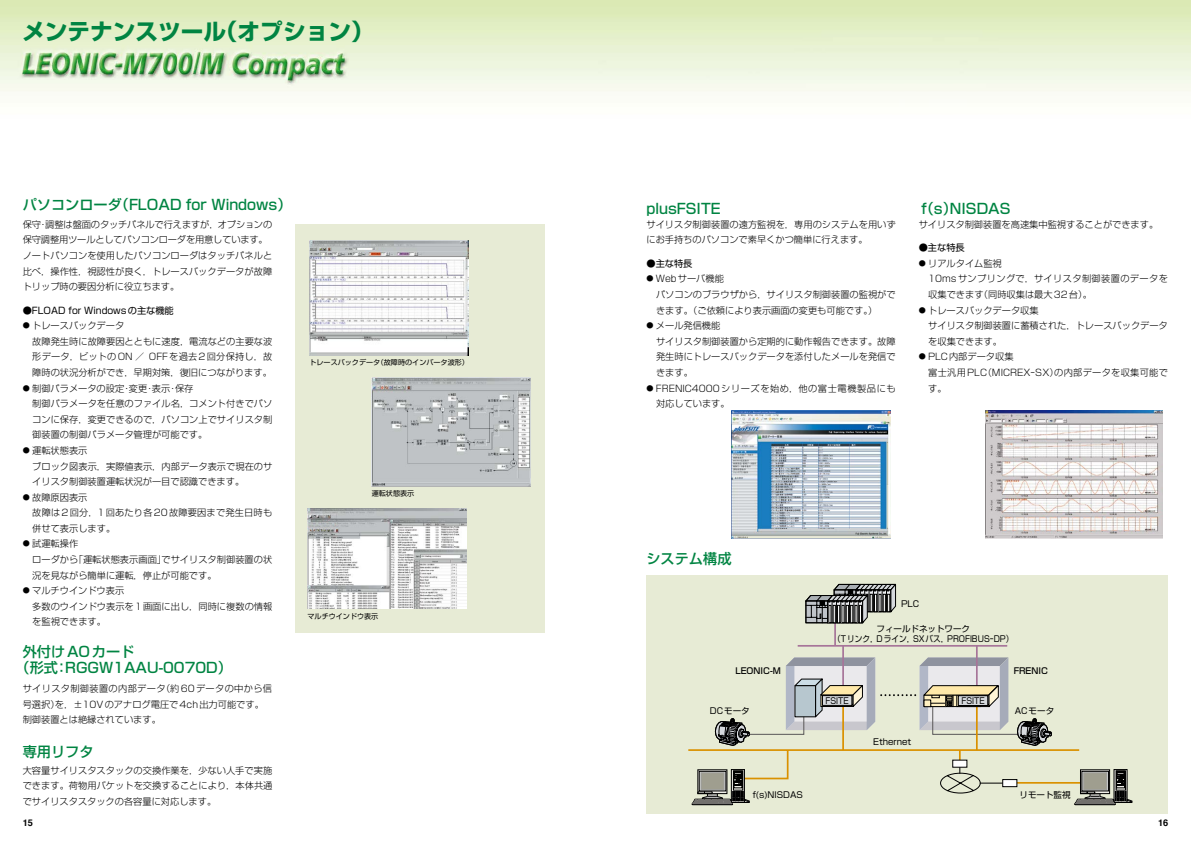
<style>
.page{position:relative;width:1191px;height:842px;background:#fff}
.page>*{position:absolute;margin:0;border:0;box-sizing:border-box;transform-origin:0 0}
.t1{font:22.7px "Shin Go Pro Bold 90 pv RKSJ H";color:#008442}
.t2{font:14.2px/15.6px "Shin Go Pro Medium 90 pv RKSJ H";color:#008442}
.t3{font:9.2px/15.6px "Shin Go Pro Light 90 pv RKSJ H";color:#000}
.t4{font:9.2px/15.6px "Shin Go Pro Light 90 pv RKSJ H";letter-spacing:.02em;color:#000}
.t5{font:9.2px/15.6px "Shin Go Pro Light 90 pv RKSJ H";letter-spacing:.06em;color:#000}
.t6{font:9.2px "Shin Go Pro Regular 90 pv RKSJ H";color:#000}
.t7{font:700 9.2px "Helvetica";color:#000}
.t8{font:8.5px/10.2px "Shin Go Pro Regular 90 pv RKSJ H";color:#000;text-align:center}
.t9{font:8.5px "Shin Go Pro Medium 90 pv RKSJ H";color:#000}
.t10{font:8.5px "Shin Go Pro Regular 90 pv RKSJ H";color:#000;scale:.9 1}
.t11{font:7.1px "Shin Go Pro Regular 90 pv RKSJ H";color:#000}
.s1{font-size:7.1px}
</style>
<div class="page">
<img style="left:731px;top:411px;width:159px;height:128px">
<img style="left:986px;top:411px;width:176px;height:128px">
<div style="left:646px;top:575px;width:522px;height:239px;background:#e7ebd5"></div>
<img style="left:0;top:0;width:1191px;height:92px">
<hr style="left:797px;top:645px;width:210px;height:2px;background:#a77599">
<hr style="left:834px;top:617px;width:2px;height:29px;background:#a77599">
<hr style="left:842px;top:646px;width:2px;height:43px;background:#a77599">
<hr style="left:976px;top:646px;width:1px;height:43px;background:#a77599">
<svg style="left:805px;top:583px;width:91px;height:41px"></svg>
<svg style="left:688px;top:657px;width:444px;height:148px"></svg>
<div style="left:295px;top:224px;width:249px;height:408px;background:#e7ebd5"></div>
<img style="left:309px;top:241px;width:159px;height:114px">
<img style="left:371px;top:378px;width:159px;height:108px">
<img style="left:307px;top:508px;width:159px;height:101px">
<h1 class="t1" style="left:22px;top:13px;width:353px">メンテナンスツール（オプション）</h1>
<h2 class="t2" style="left:23px;top:195px;width:270px">パソコンローダ（FLOAD for Windows）</h2>
<p class="t3" style="left:23px;top:215px;width:251px">保守・調整は盤面のタッチパネルで行えますが，オプションの保守調整用ツールとしてパソコンローダを用意しています。ノートパソコンを使用したパソコンローダはタッチパネルと比べ，操作性，視認性が良く，トレースバックデータが故障トリップ時の要因分析に役立ちます。</p>
<p class="t6" style="left:23px;top:302px;width:153px">●FLOAD for Windowsの主な機能</p>
<p class="t3" style="left:32px;top:317px;width:241px;text-indent:-10px"><span class="s1">●</span> トレースバックデータ<br>故障発生時に故障要因とともに速度，電流などの主要な波形データ，ビットのON ／ OFFを過去2回分保持し，故障時の状況分析ができ，早期対策，復旧につながります。</p>
<p class="t3" style="left:32px;top:379px;width:241px;text-indent:-10px"><span class="s1">●</span> 制御パラメータの設定・変更・表示・保存<br>制御パラメータを任意のファイル名，コメント付きでパソコンに保存，変更できるので，パソコン上でサイリスタ制御装置の制御パラメータ管理が可能です。</p>
<p class="t3" style="left:32px;top:441px;width:241px;text-indent:-10px"><span class="s1">●</span> 運転状態表示<br>ブロック図表示，実際値表示，内部データ表示で現在のサイリスタ制御装置運転状況が一目で認識できます。</p>
<p class="t4" style="left:32px;top:488px;width:241px;text-indent:-10px"><span class="s1">●</span> 故障原因表示<br>故障は2回分，1回あたり各20故障要因まで発生日時も併せて表示します。</p>
<p class="t3" style="left:32px;top:535px;width:241px;text-indent:-10px"><span class="s1">●</span> 試運転操作<br>ローダから「運転状態表示画面」でサイリスタ制御装置の状況を見ながら簡単に運転，停止が可能です。</p>
<p class="t3" style="left:32px;top:582px;width:241px;text-indent:-10px"><span class="s1">●</span> マルチウインドウ表示<br>多数のウインドウ表示を１画面に出し，同時に複数の情報を監視できます。</p>
<h2 class="t2" style="left:16px;top:642px;width:218px;text-indent:7px">外付けAOカード<br>（形式：RGGW1AAU-0070D）</h2>
<p class="t3" style="left:23px;top:680px;width:251px">サイリスタ制御装置の内部データ（約60データの中から信号選択）を，±10Vのアナログ電圧で4ch出力可能です。制御装置とは絶縁されています。</p>
<h2 class="t2" style="left:23px;top:742px;width:72px">専用リフタ</h2>
<p class="t3" style="left:23px;top:761px;width:251px;text-align:justify">大容量サイリスタスタックの交換作業を，少ない人手で実施できます。荷物用バケットを交換することにより，本体共通でサイリスタスタックの各容量に対応します。</p>
<p class="t11" style="left:309px;top:357px;width:161px">トレースバックデータ（故障時のインバータ波形）</p>
<p class="t11" style="left:372px;top:488px;width:44px">運転状態表示</p>
<p class="t11" style="left:307px;top:610px;width:72px">マルチウインドウ表示</p>
<h2 class="t2" style="left:646px;top:199px;width:76px">plusFSITE</h2>
<h2 class="t2" style="left:919px;top:199px;width:92px">f（s）NISDAS</h2>
<p class="t3" style="left:646px;top:215px;width:251px">サイリスタ制御装置の遠方監視を，専用のシステムを用いずにお手持ちのパソコンで素早くかつ簡単に行えます。</p>
<p class="t6" style="left:646px;top:256px;width:48px">●主な特長</p>
<p class="t3" style="left:656px;top:270px;width:241px;text-indent:-10px"><span class="s1">●</span> Webサーバ機能<br>パソコンのブラウザから，サイリスタ制御装置の監視ができます。（ご依頼により表示画面の変更も可能です。）</p>
<p class="t3" style="left:656px;top:317px;width:241px;text-indent:-10px"><span class="s1">●</span> メール発信機能<br>サイリスタ制御装置から定期的に動作報告できます。故障発生時にトレースバックデータを添付したメールを発信できます。</p>
<p class="t5" style="left:656px;top:379px;width:241px;text-indent:-10px"><span class="s1">●</span> FRENIC4000シリーズを始め，他の富士電機製品にも対応しています。</p>
<p class="t3" style="left:918px;top:215px;width:241px">サイリスタ制御装置を高速集中監視することができます。</p>
<p class="t6" style="left:918px;top:240px;width:48px">●主な特長</p>
<p class="t4" style="left:928px;top:254px;width:241px;text-indent:-10px"><span class="s1">●</span> リアルタイム監視<br>10msサンプリングで，サイリスタ制御装置のデータを収集できます（同時収集は最大32台）。</p>
<p class="t3" style="left:928px;top:301px;width:241px;text-indent:-10px"><span class="s1">●</span> トレースバックデータ収集<br>サイリスタ制御装置に蓄積された，トレースバックデータを収集できます。</p>
<p class="t3" style="left:928px;top:348px;width:241px;text-indent:-10px"><span class="s1">●</span> PLC内部データ収集<br>富士汎用PLC（MICREXｰSX）の内部データを収集可能です。</p>
<h2 class="t2" style="left:646px;top:549px;width:87px">システム構成</h2>
<p class="t8" style="left:901px;top:598px;width:20px">PLC</p>
<p class="t8" style="left:833px;top:622px;width:182px">フィールドネットワーク<br>（Tリンク，Dライン，SXバス，PROFIBUSｰDP）</p>
<p class="t9" style="left:735px;top:663px;width:47px">LEONIC-M</p>
<p class="t9" style="left:1013px;top:663px;width:36px">FRENIC</p>
<p class="t10" style="left:825px;top:693px;width:27px">FSITE</p>
<p class="t10" style="left:961px;top:694px;width:27px">FSITE</p>
<p class="t8" style="left:710px;top:705px;width:41px">DCモータ</p>
<p class="t8" style="left:1014px;top:705px;width:41px">ACモータ</p>
<p class="t8" style="left:873px;top:736px;width:39px">Ethernet</p>
<p class="t8" style="left:753px;top:788px;width:52px">f(s)NISDAS</p>
<p class="t8" style="left:1019px;top:788px;width:53px">リモート監視</p>
<p class="t7" style="left:23px;top:816px;width:12px">15</p>
<p class="t7" style="left:1158px;top:816px;width:12px">16</p>
</div>
